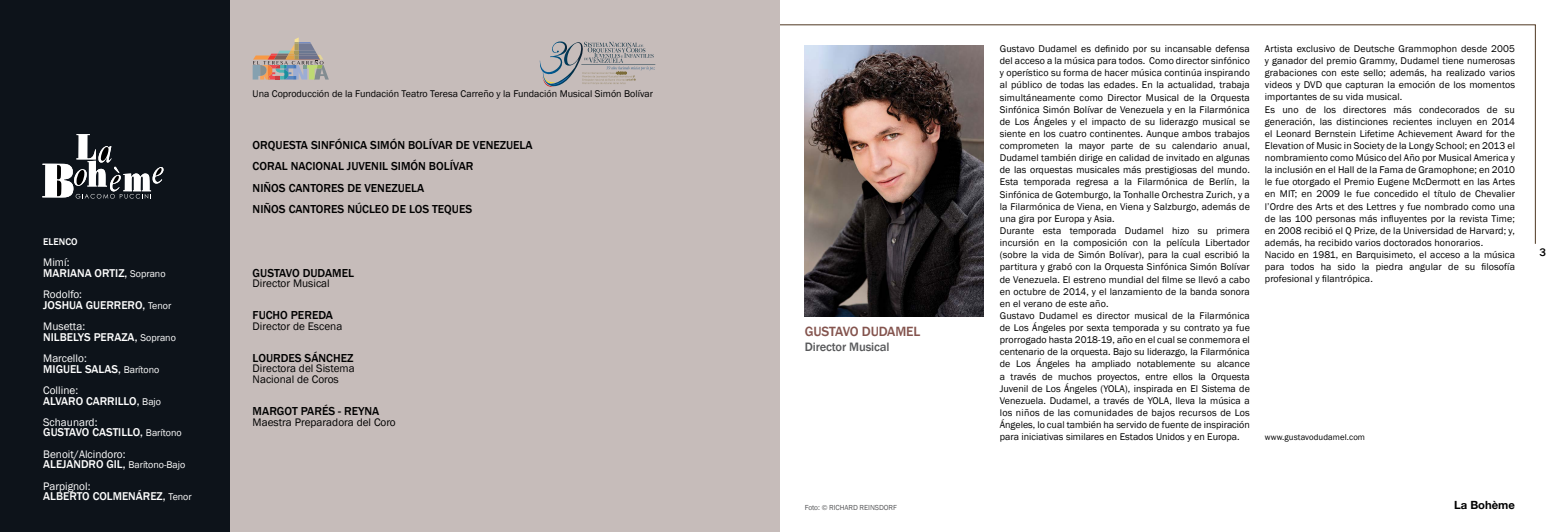
<style>
.page{position:relative;width:1560px;height:532px;background:#fff}
.page>*{position:absolute;margin:0;border:0;box-sizing:border-box;transform-origin:0 0}
.t1{font:500 13.75px "Franklin Gothic";letter-spacing:-.01em;color:#84544e}
.t2{font:500 12.5px "Franklin Gothic";letter-spacing:-.01em;color:#58595b}
.t3{font:500 11.88px/21.2px "Franklin Gothic";color:#000}
.t4{font:500 11.62px "Franklin Gothic";color:#fff}
.t5{font:11.25px/10.6px "Franklin Gothic";color:#000}
.t6{font:11.25px "Franklin Gothic";color:#fff}
.t7{font:700 11.25px "Helvetica Neue";color:#000}
.t8{font:500 11.25px "Franklin Gothic";color:#000}
.t9{font:10px/12.1px "Franklin Gothic";letter-spacing:.01em;color:#000}
.t10{font:500 10px "Franklin Gothic";color:#fff}
.t11{font:8.75px "Franklin Gothic";letter-spacing:.01em;color:#000}
.t12{font:7.5px "Franklin Gothic";letter-spacing:-.01em;color:#58595b}
.s1{font-weight:400;font-size:10px}
</style>
<div class="page">
<div style="left:4px;top:0;width:776px;height:531px;background:#c6bcba"></div>
<img style="left:804px;top:244px;width:179px;height:72px">
<svg style="left:780px;top:24px;width:755px;height:220px"></svg>
<div style="left:0;top:0;width:229px;height:531px;background:#0d131a"></div>
<svg style="left:253px;top:37px;width:76px;height:42px"></svg>
<svg style="left:42px;top:134px;width:121px;height:64px"></svg>
<svg style="left:539px;top:41px;width:116px;height:46px"></svg>
<p class="t10" style="left:43px;top:235px;width:36px">ELENCO</p>
<p class="t6" style="left:43px;top:255px;width:28px">Mimí:</p>
<p class="t4" style="left:43px;top:266px;width:124px">MARIANA ORTIZ, <span class="s1">Soprano</span></p>
<p class="t6" style="left:43px;top:287px;width:40px">Rodolfo:</p>
<p class="t4" style="left:43px;top:298px;width:130px">JOSHUA GUERRERO, <span class="s1">Tenor</span></p>
<p class="t6" style="left:43px;top:319px;width:43px">Musetta:</p>
<p class="t4" style="left:43px;top:329px;width:134px">NILBELYS PERAZA, <span class="s1">Soprano</span></p>
<p class="t6" style="left:43px;top:351px;width:45px">Marcello:</p>
<p class="t4" style="left:43px;top:361px;width:118px">MIGUEL SALAS, <span class="s1">Barítono</span></p>
<p class="t6" style="left:43px;top:383px;width:36px">Colline:</p>
<p class="t4" style="left:43px;top:393px;width:119px">ALVARO CARRILLO, <span class="s1">Bajo</span></p>
<p class="t6" style="left:43px;top:415px;width:56px">Schaunard:</p>
<p class="t4" style="left:43px;top:425px;width:140px">GUSTAVO CASTILLO, <span class="s1">Barítono</span></p>
<p class="t6" style="left:43px;top:447px;width:84px">Benoit/Alcindoro:</p>
<p class="t4" style="left:43px;top:457px;width:144px">ALEJANDRO GIL, <span class="s1">Barítono-Bajo</span></p>
<p class="t6" style="left:43px;top:478px;width:49px">Parpignol:</p>
<p class="t4" style="left:43px;top:489px;width:150px">ALBERTO COLMENÁREZ, <span class="s1">Tenor</span></p>
<p class="t9" style="left:252px;top:87px;width:402px">Una Coproducción de la Fundación Teatro Teresa Carreño y la Fundación Musical Simón Bolívar</p>
<p class="t3" style="left:252px;top:134px;width:281px">ORQUESTA SINFÓNICA SIMÓN BOLÍVAR DE VENEZUELA CORAL NACIONAL JUVENIL SIMÓN BOLÍVAR<br>NIÑOS CANTORES DE VENEZUELA<br>NIÑOS CANTORES NÚCLEO DE LOS TEQUES</p>
<p class="t3" style="left:252px;top:262px;width:103px">GUSTAVO DUDAMEL</p>
<p class="t5" style="left:252px;top:278px;width:79px">Director Musical</p>
<p class="t3" style="left:252px;top:304px;width:82px">FUCHO PEREDA</p>
<p class="t5" style="left:252px;top:321px;width:91px">Director de Escena</p>
<p class="t3" style="left:252px;top:347px;width:102px">LOURDES SÁNCHEZ</p>
<p class="t5" style="left:252px;top:363px;width:104px">Directora del Sistema<br>Nacional de Coros</p>
<p class="t3" style="left:252px;top:400px;width:128px">MARGOT PARÉS - REYNA</p>
<p class="t5" style="left:252px;top:416px;width:144px">Maestra Preparadora del Coro</p>
<h1 class="t1" style="left:804px;top:323px;width:117px">GUSTAVO DUDAMEL</h1>
<p class="t2" style="left:804px;top:339px;width:86px">Director Musical</p>
<p class="t9" style="left:999px;top:43px;width:251px">Gustavo Dudamel es definido por su incansable defensa del acceso a la música para todos. Como director sinfónico y operístico su forma de hacer música continúa inspirando al público de todas las edades. En la actualidad, trabaja simultáneamente como Director Musical de la Orquesta Sinfónica Simón Bolívar de Venezuela y en la Filarmónica de Los Ángeles y el impacto de su liderazgo musical se siente en los cuatro continentes. Aunque ambos trabajos comprometen la mayor parte de su calendario anual, Dudamel también dirige en calidad de invitado en algunas de las orquestas musicales más prestigiosas del mundo.<br>Esta temporada regresa a la Filarmónica de Berlín, la Sinfónica de Gotemburgo, la Tonhalle Orchestra Zurich, y a la Filarmónica de Viena, en Viena y Salzburgo, además de una gira por Europa y Asia.<br>Durante esta temporada Dudamel hizo su primera incursión en la composición con la película Libertador (sobre la vida de Simón Bolívar), para la cual escribió la partitura y grabó con la Orquesta Sinfónica Simón Bolívar de Venezuela. El estreno mundial del filme se llevó a cabo en octubre de 2014, y el lanzamiento de la banda sonora en el verano de este año.<br>Gustavo Dudamel es director musical de la Filarmónica de Los Ángeles por sexta temporada y su contrato ya fue prorrogado hasta 2018-19, año en el cual se conmemora el centenario de la orquesta. Bajo su liderazgo, la Filarmónica de Los Ángeles ha ampliado notablemente su alcance a través de muchos proyectos, entre ellos la Orquesta Juvenil de Los Ángeles (YOLA), inspirada en El Sistema de Venezuela. Dudamel, a través de YOLA, lleva la música a los niños de las comunidades de bajos recursos de Los Ángeles, lo cual también ha servido de fuente de inspiración para iniciativas similares en Estados Unidos y en Europa.</p>
<p class="t9" style="left:1264px;top:43px;width:251px">Artista exclusivo de Deutsche Grammophon desde 2005 y ganador del premio Grammy, Dudamel tiene numerosas grabaciones con este sello; además, ha realizado varios videos y DVD que capturan la emoción de los momentos importantes de su vida musical.<br>Es uno de los directores más condecorados de su generación, las distinciones recientes incluyen en 2014 el Leonard Bernstein Lifetime Achievement Award for the Elevation of Music in Society de la Longy School; en 2013 el nombramiento como Músico del Año por Musical America y la inclusión en el Hall de la Fama de Gramophone; en 2010 le fue otorgado el Premio Eugene McDermott en las Artes en MIT; en 2009 le fue concedido el título de Chevalier l’Ordre des Arts et des Lettres y fue nombrado como una de las 100 personas más influyentes por la revista Time; en 2008 recibió el Q Prize, de la Universidad de Harvard; y, además, ha recibido varios doctorados honorarios.<br>Nacido en 1981, en Barquisimeto, el acceso a la música para todos ha sido la piedra angular de su filosofía profesional y filantrópica.</p>
<p class="t11" style="left:1264px;top:432px;width:102px">www.gustavodudamel.com</p>
<p class="t12" style="left:804px;top:502px;width:93px">Foto: © RICHARD REINSDORF</p>
<p class="t7" style="left:1453px;top:495px;width:62px">La Bohème</p>
<p class="t8" style="left:1539px;top:245px;width:8px">3</p>
</div>
